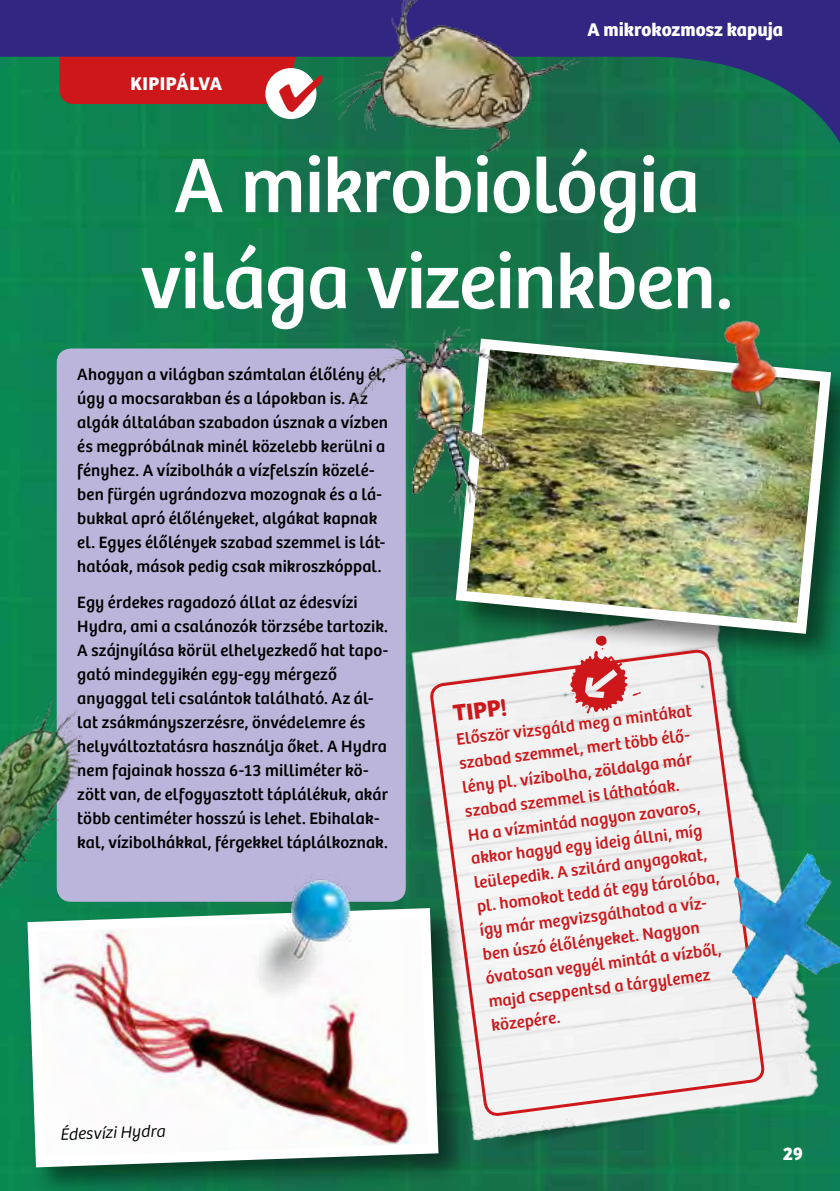
<style>
.page{position:relative;width:840px;height:1191px;background:#fff}
.page>*{position:absolute;margin:0;border:0;box-sizing:border-box;transform-origin:0 0}
.t1{font:80px/96px "Kosmos Bree";letter-spacing:-.01em;color:#fff;text-align:center}
.t2{font:700 24px "Kosmos Bree";color:#cd171a}
.t3{font:700 19px "Kosmos Bree";color:#fff}
.t4{font:700 19px "Kosmos Bree";letter-spacing:.025em;color:#fff}
.t5{font:17px/24px "Kosmos Bree";letter-spacing:.01em;color:#000}
.t6{font:17px/24px "Kosmos Bree";color:#cd171a}
.t7{font:italic 300 17px "Kosmos Bree";color:#000}
</style>
<div class="page">
<img style="left:0;top:198px;width:839px;height:993px">
<div style="left:57px;top:348px;width:348px;height:553px;background:#bcb5db;border-radius:14px"></div>
<svg style="left:1px;top:0;width:838px;height:198px;background:#2e595b"></svg>
<svg style="left:0;top:0;width:1px;height:185px"></svg>
<img style="left:359px;top:529px;width:480px;height:662px">
<svg style="left:430px;top:616px;width:333px;height:533px"></svg>
<img style="left:786px;top:853px;width:20px;height:32px">
<div style="left:23px;top:903px;width:447px;height:288px;background:#000;opacity:.5"></div>
<img style="left:22px;top:903px;width:421px;height:269px">
<img style="left:236px;top:874px;width:123px;height:132px">
<div style="left:452px;top:335px;width:387px;height:330px;background:#000;opacity:.5"></div>
<img style="left:450px;top:333px;width:386px;height:306px">
<img style="left:655px;top:286px;width:172px;height:175px">
<img style="left:0;top:185px;width:117px;height:289px">
<img style="left:346px;top:325px;width:184px;height:197px">
<img style="left:0;top:666px;width:135px;height:263px">
<img style="left:329px;top:0;width:252px;height:160px">
<p class="t4" style="left:130px;top:72px;width:93px">KIPIPÁLVA</p>
<p class="t3" style="left:587px;top:18px;width:197px">A mikrokozmosz kapuja</p>
<h1 class="t1" style="left:141px;top:139px;width:593px">A mikrobiológia világa vizeinkben.</h1>
<p class="t5" style="left:77px;top:363px;width:312px">Ahogyan a világban számtalan élőlény él, úgy a mocsarakban és a lápokban is. Az algák általában szabadon úsznak a vízben és megpróbálnak minél közelebb kerülni a fényhez. A vízibolhák a vízfelszín közelé&shy;ben fürgén ugrándozva mozognak és a lá&shy;bukkal apró élőlényeket, algákat kapnak el. Egyes élőlények szabad szemmel is lát&shy;hatóak, mások pedig csak mikroszkóppal.</p>
<p class="t5" style="left:77px;top:591px;width:312px">Egy érdekes ragadozó állat az édesvízi Hydra, ami a csalánozók törzsébe tartozik.<br>A szájnyílása körül elhelyezkedő hat tapo&shy;gató mindegyikén egy-egy mérgező anyaggal teli csalántok található. Az ál&shy;lat zsákmányszerzésre, önvédelemre és helyváltoztatásra használja őket. A Hydra nem fajainak hossza 6-13 milliméter kö&shy;zött van, de elfogyasztott táplálékuk, akár több centiméter hosszú is lehet. Ebihalak&shy;kal, vízibolhákkal, férgekkel táplálkoznak.</p>
<p class="t7" style="left:59px;top:1124px;width:107px;rotate:-2deg">Édesvízi Hydra</p>
<h2 class="t2" style="left:451px;top:699px;width:56px;rotate:-7deg">TIPP!</h2>
<p class="t6" style="left:455px;top:728px;width:245px;rotate:-7deg">Először vizsgáld meg a mintákat szabad szemmel, mert több élő&shy;lény pl. vízibolha, zöldalga már szabad szemmel is láthatóak.<br>Ha a vízmintád nagyon zavaros, akkor hagyd egy ideig állni, míg leülepedik. A szilárd anyagokat, pl. homokot tedd át egy tárolóba, így már megvizsgálhatod a víz&shy;ben úszó élőlényeket. Nagyon óvatosan vegyél mintát a vízből, majd cseppentsd a tárgylemez közepére.</p>
<p class="t3" style="left:782px;top:1142px;width:22px">29</p>
</div>
